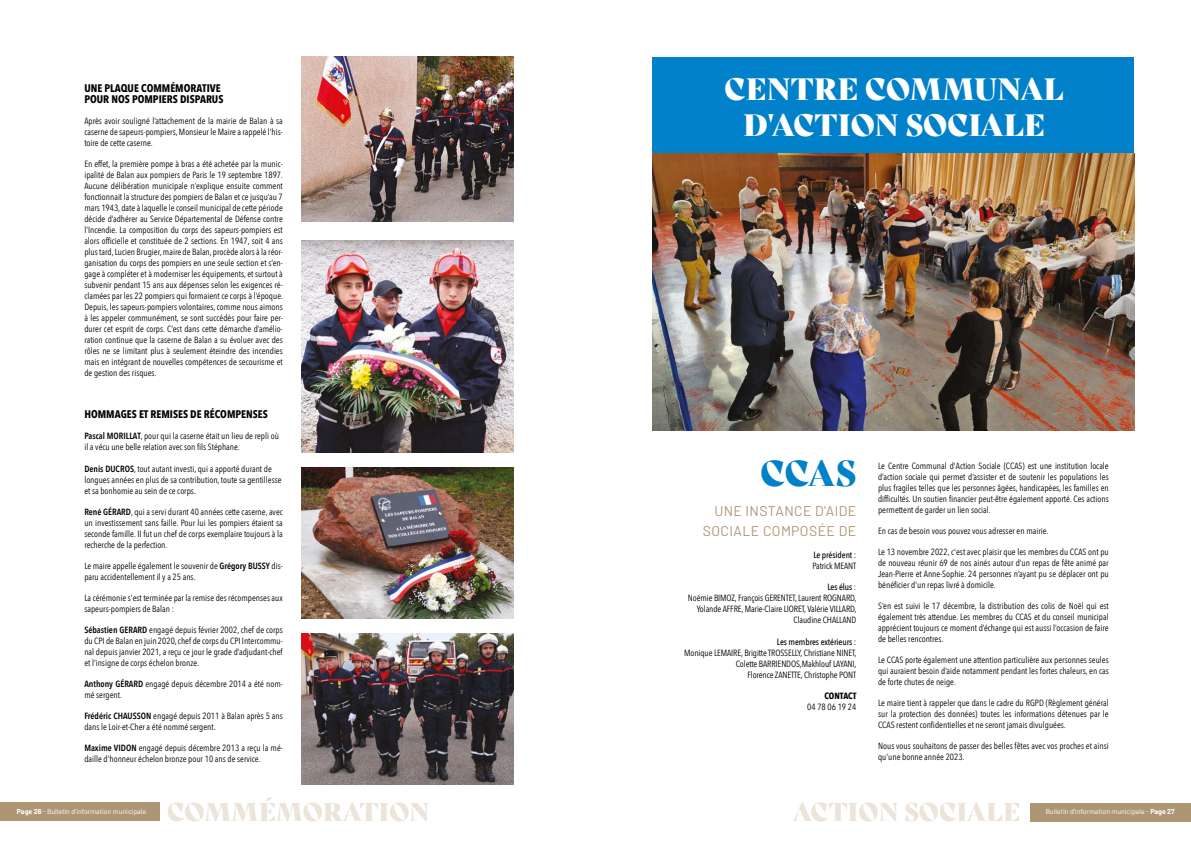
<style>
.page{position:relative;width:1191px;height:842px;background:#fff}
.page>*{position:absolute;margin:0;border:0;box-sizing:border-box;transform-origin:0 0}
.t1{font:35px "Bely Display";color:#0081c9}
.t2{font:30px/36px "Bely Display";color:#fff;text-align:center}
.t3{font:25px "Bely Display";color:#ece3d9}
.t4{font:14px/20px "Barlow";letter-spacing:.03em;color:#ae9675;text-align:right}
.t5{font:700 11px/11px "Avenir Next Condensed";color:#000}
.t6{font:9px/11px "Avenir Next Condensed";color:#000;text-align:justify}
.t7{font:500 9px "Avenir Next Condensed";letter-spacing:-.01em;color:#000}
.t8{font:700 9px "Avenir Next Condensed";letter-spacing:-.005em;color:#000}
.t9{font:7px "Barlow";color:#fff}
.s1{font-weight:600}
.s2{font-weight:500}
.s3{font-weight:700}
</style>
<div class="page">
<div style="left:0;top:802px;width:159px;height:19px;background:#ae9675"></div>
<div style="left:1030px;top:803px;width:161px;height:18px;background:#ae9675"></div>
<img style="left:301px;top:467px;width:213px;height:152px">
<img style="left:301px;top:241px;width:213px;height:211px">
<img style="left:301px;top:633px;width:213px;height:152px">
<img style="left:301px;top:56px;width:213px;height:166px">
<div style="left:652px;top:57px;width:482px;height:98px;background:#0081c9"></div>
<img style="left:652px;top:154px;width:482px;height:276px">
<p class="t5" style="left:84px;top:82px;width:141px">UNE PLAQUE COMMÉMORATIVE<br>POUR NOS POMPIERS DISPARUS</p>
<p class="t6" style="left:84px;top:114px;width:200px">Après avoir souligné l’attachement de la mairie de Balan à sa caserne de sapeurs-pompiers, Monsieur le Maire a rappelé l’his&shy;toire de cette caserne.</p>
<p class="t6" style="left:84px;top:157px;width:200px">En effet, la première pompe à bras a été achetée par la munic&shy;ipalité de Balan aux pompiers de Paris le 19 septembre 1897.<br>Aucune délibération municipale n’explique ensuite comment fonctionnait la structure des pompiers de Balan et ce jusqu’au 7 mars 1943, date à laquelle le conseil municipal de cette période décide d’adhérer au Service Départemental de Défense contre l’Incendie. La composition du corps des sapeurs-pompiers est alors officielle et constituée de 2 sections. En 1947, soit 4 ans plus tard, Lucien Brugier, maire de Balan, procède alors à la réor&shy;ganisation du corps des pompiers en une seule section et s’en&shy;gage à compléter et à moderniser les équipements, et surtout à subvenir pendant 15 ans aux dépenses selon les exigences ré&shy;clamées par les 22 pompiers qui formaient ce corps à l’époque.<br>Depuis, les sapeurs-pompiers volontaires, comme nous aimons à les appeler communément, se sont succédés pour faire per&shy;durer cet esprit de corps. C’est dans cette démarche d’amélio&shy;ration continue que la caserne de Balan a su évoluer avec des rôles ne se limitant plus à seulement éteindre des incendies mais en intégrant de nouvelles compétences de secourisme et de gestion des risques.</p>
<p class="t5" style="left:84px;top:408px;width:185px">HOMMAGES ET REMISES DE RÉCOMPENSES</p>
<p class="t6" style="left:84px;top:429px;width:196px"><span class="s1">Pascal MORILLAT</span>, pour qui la caserne était un lieu de repli où il a vécu une belle relation avec son fils Stéphane.</p>
<p class="t6" style="left:84px;top:462px;width:199px;text-align:left"><span class="s1">Denis DUCROS</span>, tout autant investi, qui a apporté durant de longues années en plus de sa contribution, toute sa gentillesse et sa bonhomie au sein de ce corps.</p>
<p class="t6" style="left:84px;top:505px;width:200px"><span class="s1">René GÉRARD</span>, qui a servi durant 40 années cette caserne, avec un investissement sans faille. Pour lui les pompiers étaient sa seconde famille. II fut un chef de corps exemplaire toujours à la recherche de la perfection.</p>
<p class="t6" style="left:84px;top:559px;width:200px">Le maire appelle également le souvenir de <span class="s1">Grégory BUSSY</span> dis&shy;paru accidentellement il y a 25 ans.</p>
<p class="t6" style="left:84px;top:591px;width:200px">La cérémonie s'est terminée par la remise des récompenses aux sapeurs-pompiers de Balan :</p>
<p class="t6" style="left:84px;top:623px;width:200px"><span class="s1">Sébastien GERARD</span> engagé depuis février 2002, chef de corps du CPI de Balan en juin 2020, chef de corps du CPI Intercommu&shy;nal depuis janvier 2021, a reçu ce jour le grade d’adjudant-chef et l’insigne de corps échelon bronze.</p>
<p class="t6" style="left:84px;top:677px;width:200px"><span class="s1">Anthony GÉRARD</span> engagé depuis décembre 2014 a été nom&shy;mé sergent.</p>
<p class="t6" style="left:84px;top:709px;width:200px"><span class="s1">Frédéric CHAUSSON</span> engagé depuis 2011 à Balan après 5 ans dans le Loir-et-Cher a été nommé sergent.</p>
<p class="t6" style="left:84px;top:741px;width:200px"><span class="s1">Maxime VIDON</span> engagé depuis décembre 2013 a reçu la mé&shy;daille d’honneur échelon bronze pour 10 ans de service.</p>
<h2 class="t2" style="left:724px;top:69px;width:341px">CENTRE COMMUNAL<br>D'ACTION SOCIALE</h2>
<h1 class="t1" style="left:760px;top:445px;width:97px">CCAS</h1>
<h3 class="t4" style="left:703px;top:500px;width:155px">UNE INSTANCE D'AIDE<br>SOCIALE COMPOSÉE DE</h3>
<p class="t7" style="left:813px;top:549px;width:44px">Le président :</p>
<p class="t6" style="left:812px;top:560px;width:45px">Patrick MEANT</p>
<p class="t6" style="left:688px;top:581px;width:170px;text-align:right"><span class="s2">Les élus</span> :<br>Noémie BIMOZ, François GERENTET, Laurent ROGNARD, Yolande AFFRE, Marie-Claire LIORET, Valérie VILLARD, Claudine CHALLAND</p>
<p class="t7" style="left:777px;top:636px;width:81px">Les membres extérieurs :</p>
<p class="t6" style="left:684px;top:647px;width:174px;text-align:right">Monique LEMAIRE, Brigitte TROSSELLY, Christiane NINET,<br>Colette BARRIENDOS,Makhlouf LAYANI,<br>Florence ZANETTE, Christophe PONT</p>
<p class="t8" style="left:824px;top:690px;width:34px">CONTACT</p>
<p class="t6" style="left:807px;top:701px;width:50px">04 78 06 19 24</p>
<p class="t6" style="left:878px;top:460px;width:232px">Le Centre Communal d'Action Sociale (CCAS) est une institution locale d’action sociale qui permet d’assister et de soutenir les populations les plus fragiles telles que les personnes âgées, handicapées, les familles en difficultés. Un soutien financier peut-être également apporté. Ces actions permettent de garder un lien social.</p>
<p class="t6" style="left:878px;top:525px;width:172px">En cas de besoin vous pouvez vous adresser en mairie.</p>
<p class="t6" style="left:878px;top:546px;width:232px">Le 13 novembre 2022, c'est avec plaisir que les membres du CCAS ont pu de nouveau réunir 69 de nos ainés autour d’un repas de fête animé par Jean-Pierre et Anne-Sophie. 24 personnes n’ayant pu se déplacer ont pu bénéficier d’un repas livré à domicile.</p>
<p class="t6" style="left:878px;top:600px;width:232px">S’en est suivi le 17 décembre, la distribution des colis de Noël qui est également très attendue. Les membres du CCAS et du conseil municipal apprécient toujours ce moment d’échange qui est aussi l’occasion de faire de belles rencontres.</p>
<p class="t6" style="left:878px;top:654px;width:232px">Le CCAS porte également une attention particulière aux personnes seules qui auraient besoin d’aide notamment pendant les fortes chaleurs, en cas de forte chutes de neige.</p>
<p class="t6" style="left:878px;top:697px;width:232px">Le maire tient à rappeler que dans le cadre du RGPD (Règlement général sur la protection des données) toutes les informations détenues par le CCAS restent confidentielles et ne seront jamais divulguées.</p>
<p class="t6" style="left:878px;top:740px;width:232px">Nous vous souhaitons de passer des belles fêtes avec vos proches et ainsi qu’une bonne année 2023.</p>
<p class="t9" style="left:17px;top:807px;width:131px"><span class="s3">Page 26</span> - Bulletin d’information municipale</p>
<h3 class="t3" style="left:167px;top:792px;width:264px">COMMÉMORATION</h3>
<h3 class="t3" style="left:793px;top:792px;width:229px">ACTION SOCIALE</h3>
<p class="t9" style="left:1045px;top:807px;width:130px">Bulletin d’information municipale - <span class="s3">Page 27</span></p>
</div>
